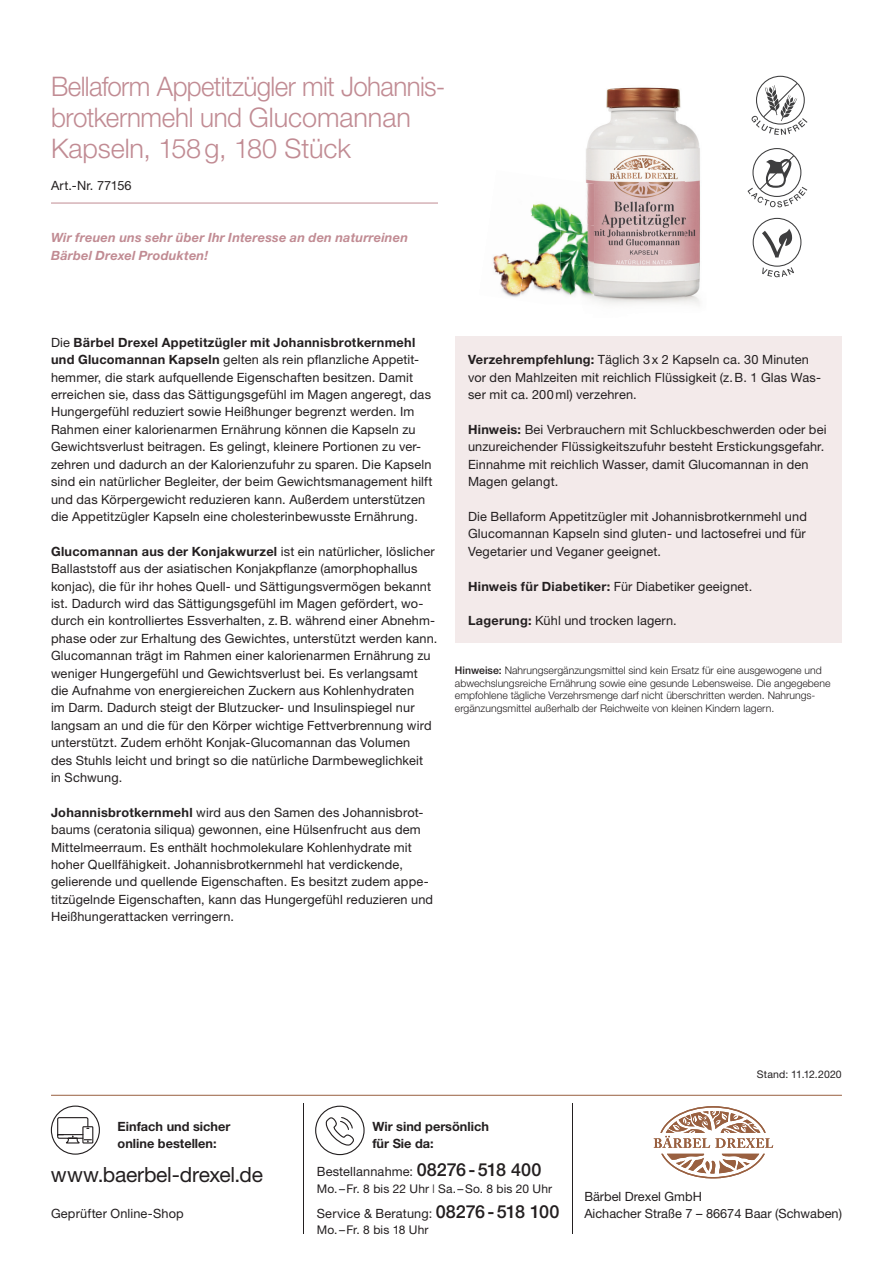
<style>
.page{position:relative;width:893px;height:1263px;background:#fff}
.page>*{position:absolute;margin:0;border:0;box-sizing:border-box;transform-origin:0 0}
.t1{font:300 27px/31px "Helvetica Neue LT Pro";letter-spacing:-.015em;color:#c18b93;scale:.96 1}
.t2{font:21px "Helvetica Neue LT Pro";letter-spacing:-.015em;color:#231f20}
.t3{font:12.75px/17.4px "Helvetica Neue LT Pro";letter-spacing:.01em;color:#231f20}
.t4{font:italic 700 12.75px/17.4px "Helvetica Neue LT Pro";letter-spacing:.015em;color:#c18b93}
.t5{font:700 12.75px/17.4px "Helvetica Neue LT Pro";color:#231f20}
.t6{font:12px "Helvetica Neue LT Pro";letter-spacing:.015em;color:#231f20}
.t7{font:300 10.5px/12.6px "Helvetica Neue LT Pro";color:#231f20}
.t8{font:10.5px "Helvetica Neue LT Pro";letter-spacing:.02em;color:#231f20}
.s1{font-weight:700}
.s2{font-weight:500}
.s3{font-weight:500;font-size:18px}
.s4{font-weight:300}
</style>
<div class="page">
<hr style="left:51px;top:1095px;width:791px;height:1px;background:#996040">
<hr style="left:51px;top:203px;width:387px;height:1px;background:#c18b93">
<div style="left:455px;top:336px;width:387px;height:307px;background:#f3eaea"></div>
<svg style="left:753px;top:218px;width:48px;height:59px"></svg>
<svg style="left:752px;top:76px;width:55px;height:59px"></svg>
<svg style="left:747px;top:148px;width:60px;height:59px"></svg>
<div style="left:315px;top:1106px;width:50px;height:49px;border:1px solid #231f20;border-radius:50%"></div>
<svg style="left:325px;top:1117px;width:29px;height:29px"></svg>
<div style="left:51px;top:1105px;width:49px;height:50px;border:1px solid #231f20;border-radius:50%"></div>
<svg style="left:57px;top:1117px;width:37px;height:27px"></svg>
<hr style="left:303px;top:1103px;width:1px;height:131px;background:#231f20">
<hr style="left:572px;top:1103px;width:1px;height:131px;background:#231f20">
<svg style="left:654px;top:1106px;width:119px;height:72px"></svg>
<img style="left:537px;top:203px;width:23px;height:14px">
<img style="left:530px;top:204px;width:7px;height:13px">
<img style="left:533px;top:217px;width:27px;height:42px">
<img style="left:525px;top:259px;width:35px;height:34px">
<img style="left:493px;top:253px;width:32px;height:44px">
<img style="left:586px;top:87px;width:114px;height:218px">
<img style="left:560px;top:179px;width:34px;height:42px">
<img style="left:560px;top:221px;width:34px;height:41px">
<img style="left:560px;top:262px;width:34px;height:42px">
<h1 class="t1" style="left:51px;top:70px;width:412px">Bellaform Appetitzügler mit Johannis&shy;brotkernmehl und Glucomannan<br>Kapseln, 158 g, 180 Stück</h1>
<p class="t3" style="left:51px;top:177px;width:82px">Art.-Nr. 77156</p>
<p class="t4" style="left:51px;top:229px;width:358px">Wir freuen uns sehr über Ihr Interesse an den naturreinen<br>Bärbel Drexel Produkten!</p>
<p class="t3" style="left:51px;top:333px;width:383px">Die <span class="s1">Bärbel Drexel Appetitzügler mit Johannisbrotkernmehl und Glucomannan Kapseln</span> gelten als rein pflanzliche Appetit&shy;hemmer, die stark aufquellende Eigenschaften besitzen. Damit erreichen sie, dass das Sättigungsgefühl im Magen angeregt, das Hungergefühl reduziert sowie Heißhunger begrenzt werden. Im Rahmen einer kalorienarmen Ernährung können die Kapseln zu Gewichtsverlust beitragen. Es gelingt, kleinere Portionen zu ver&shy;zehren und dadurch an der Kalorienzufuhr zu sparen. Die Kapseln sind ein natürlicher Begleiter, der beim Gewichtsmanagement hilft und das Körpergewicht reduzieren kann. Außerdem unterstützen die Appetitzügler Kapseln eine cholesterinbewusste Ernährung.</p>
<p class="t3" style="left:51px;top:542px;width:388px"><span class="s1">Glucomannan aus der Konjakwurzel</span> ist ein natürlicher, löslicher Ballaststoff aus der asiatischen Konjakpflanze (amorphophallus konjac), die für ihr hohes Quell- und Sättigungsvermögen bekannt ist. Dadurch wird das Sättigungsgefühl im Magen gefördert, wo&shy;durch ein kontrolliertes Essverhalten, z. B. während einer Abnehm&shy;phase oder zur Erhaltung des Gewichtes, unterstützt werden kann.<br>Glucomannan trägt im Rahmen einer kalorienarmen Ernährung zu weniger Hungergefühl und Gewichtsverlust bei. Es verlangsamt die Aufnahme von energiereichen Zuckern aus Kohlenhydraten<br>im Darm. Dadurch steigt der Blutzucker- und Insulinspiegel nur langsam an und die für den Körper wichtige Fettverbrennung wird unterstützt. Zudem erhöht Konjak-Glucomannan das Volumen<br>des Stuhls leicht und bringt so die natürliche Darmbeweglichkeit<br>in Schwung.</p>
<p class="t3" style="left:51px;top:803px;width:384px"><span class="s1">Johannisbrotkernmehl</span> wird aus den Samen des Johannisbrot&shy;baums (ceratonia siliqua) gewonnen, eine Hülsenfrucht aus dem Mittelmeerraum. Es enthält hochmolekulare Kohlenhydrate mit hoher Quellfähigkeit. Johannisbrotkernmehl hat verdickende, gelierende und quellende Eigenschaften. Es besitzt zudem appe&shy;titzügelnde Eigenschaften, kann das Hungergefühl reduzieren und Heißhungerattacken verringern.</p>
<p class="t3" style="left:468px;top:351px;width:354px"><span class="s1">Verzehrempfehlung:</span> Täglich 3 x 2 Kapseln ca. 30 Minuten vor den Mahlzeiten mit reichlich Flüssigkeit (z. B. 1 Glas Was&shy;ser mit ca. 200 ml) verzehren.</p>
<p class="t3" style="left:468px;top:420px;width:360px"><span class="s1">Hinweis:</span> Bei Verbrauchern mit Schluckbeschwerden oder bei unzureichender Flüssigkeitszufuhr besteht Erstickungsgefahr.<br>Einnahme mit reichlich Wasser, damit Glucomannan in den Magen gelangt.</p>
<p class="t3" style="left:468px;top:507px;width:340px;text-align:justify">Die Bellaform Appetitzügler mit Johannisbrotkernmehl und Glucomannan Kapseln sind gluten- und lactosefrei und für Vegetarier und Veganer geeignet.</p>
<p class="t3" style="left:468px;top:577px;width:286px"><span class="s1">Hinweis für Diabetiker:</span> Für Diabetiker geeignet.</p>
<p class="t3" style="left:468px;top:612px;width:210px"><span class="s1">Lagerung:</span> Kühl und trocken lagern.</p>
<p class="t7" style="left:455px;top:664px;width:377px"><span class="s2">Hinweise:</span> Nahrungsergänzungsmittel sind kein Ersatz für eine ausgewogene und abwechslungsreiche Ernährung sowie eine gesunde Lebensweise. Die angegebene empfohlene tägliche Verzehrsmenge darf nicht überschritten werden. Nahrungs&shy;ergänzungsmittel außerhalb der Reichweite von kleinen Kindern lagern.</p>
<p class="t8" style="left:757px;top:1067px;width:87px">Stand: 11.12.2020</p>
<p class="t5" style="left:118px;top:1117px;width:114px">Einfach und sicher online bestellen:</p>
<p class="t5" style="left:372px;top:1117px;width:118px">Wir sind persönlich für Sie da:</p>
<h2 class="t2" style="left:51px;top:1161px;width:214px">www.baerbel-drexel.de</h2>
<p class="t3" style="left:51px;top:1204px;width:134px">Geprüfter Online-Shop</p>
<p class="t3" style="left:317px;top:1163px;width:226px">Bestellannahme: <span class="s3">08276 - 518 400</span></p>
<p class="t6" style="left:317px;top:1181px;width:237px">Mo. – Fr. 8 bis 22 Uhr <span class="s4">l</span> Sa. – So. 8 bis 20 Uhr</p>
<p class="t3" style="left:317px;top:1204px;width:244px">Service &amp; Beratung: <span class="s3">08276 - 518 100</span></p>
<p class="t6" style="left:317px;top:1222px;width:113px">Mo. – Fr. 8 bis 18 Uhr</p>
<p class="t3" style="left:584px;top:1187px;width:259px">Bärbel Drexel GmbH<br>Aichacher Straße 7 – 86674 Baar (Schwaben)</p>
</div>
